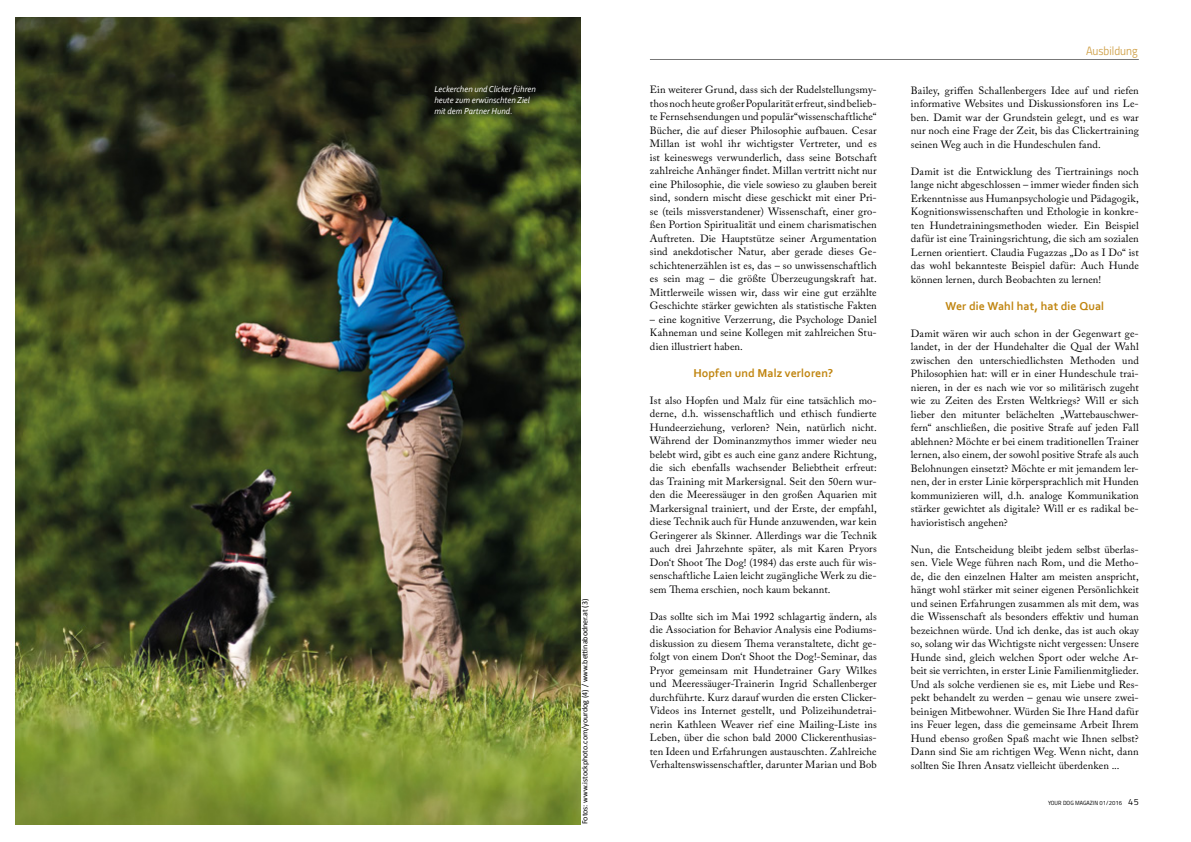
<style>
.page{position:relative;width:1191px;height:842px;background:#fff}
.page>*{position:absolute;margin:0;border:0;box-sizing:border-box;transform-origin:0 0}
.t1{font:700 12px "Corbel";letter-spacing:.005em;color:#c08510}
.t2{font:12px "Titillium Light Upright";color:#cc993a}
.t3{font:10.5px/13.5px "Adobe Caslon Pro";letter-spacing:.01em;color:#000;text-align:justify}
.t4{font:italic 9px/11px "Corbel";color:#fff;scale:.95 1}
.t5{font:8px "Calibri";color:#000}
.t6{font:6px "Titillium Regular Upright";letter-spacing:.005em;color:#000}
.s1{font-size:9px}
</style>
<div class="page">
<img style="left:15px;top:18px;width:565px;height:806px">
<hr style="left:650px;top:59px;width:488px;height:1px;background:#000">
<p class="t4" style="left:434px;top:84px;width:108px">Leckerchen und Clicker führen heute zum erwünschten Ziel mit dem Partner Hund.</p>
<p class="t5" style="left:580px;top:824px;width:227px;rotate:-90deg">Fotos: www.istockphoto.com/yourdog (4) / www.bettinabodner.at (3)</p>
<p class="t3" style="left:650px;top:83px;width:228px">Ein weiterer Grund, dass sich der Rudelstellungsmy&shy;thos noch heute großer Popularität erfreut, sind belieb&shy;te Fernsehsendungen und populär“wissenschaftliche“ Bücher, die auf dieser Philosophie aufbauen. Cesar Millan ist wohl ihr wichtigster Vertreter, und es ist keineswegs verwunderlich, dass seine Botschaft zahlreiche Anhänger findet. Millan vertritt nicht nur eine Philosophie, die viele sowieso zu glauben bereit sind, sondern mischt diese geschickt mit einer Pri&shy;se (teils missverstandener) Wissenschaft, einer gro&shy;ßen Portion Spiritualität und einem charismatischen Auftreten. Die Hauptstütze seiner Argumentation sind anekdotischer Natur, aber gerade dieses Ge&shy;schichtenerzählen ist es, das – so unwissenschaftlich es sein mag – die größte Überzeugungskraft hat.<br>Mittlerweile wissen wir, dass wir eine gut erzählte Geschichte stärker gewichten als statistische Fakten</p>
<p class="t3" style="left:650px;top:312px;width:228px">– eine kognitive Verzerrung, die Psychologe Daniel Kahneman und seine Kollegen mit zahlreichen Stu&shy;dien illustriert haben.</p>
<p class="t1" style="left:693px;top:365px;width:141px">Hopfen und Malz verloren?</p>
<p class="t3" style="left:650px;top:393px;width:228px">Ist also Hopfen und Malz für eine tatsächlich mo&shy;derne, d.h. wissenschaftlich und ethisch fundierte Hundeerziehung, verloren? Nein, natürlich nicht.<br>Während der Dominanzmythos immer wieder neu belebt wird, gibt es auch eine ganz andere Richtung, die sich ebenfalls wachsender Beliebtheit erfreut: das Training mit Markersignal. Seit den 50ern wur&shy;den die Meeressäuger in den großen Aquarien mit Markersignal trainiert, und der Erste, der empfahl, diese Technik auch für Hunde anzuwenden, war kein Geringerer als Skinner. Allerdings war die Technik auch drei Jahrzehnte später, als mit Karen Pryors Don‘t Shoot The Dog! (1984) das erste auch für wis&shy;senschaftliche Laien leicht zugängliche Werk zu die&shy;sem Thema erschien, noch kaum bekannt.</p>
<p class="t3" style="left:650px;top:609px;width:228px">Das sollte sich im Mai 1992 schlagartig ändern, als die Association for Behavior Analysis eine Podiums&shy;diskussion zu diesem Thema veranstaltete, dicht ge&shy;folgt von einem Don‘t Shoot the Dog!-Seminar, das Pryor gemeinsam mit Hundetrainer Gary Wilkes und Meeressäuger-Trainerin Ingrid Schallenberger durchführte. Kurz darauf wurden die ersten Clicker-Videos ins Internet gestellt, und Polizeihundetrai&shy;nerin Kathleen Weaver rief eine Mailing-Liste ins Leben, über die schon bald 2000 Clickerenthusias&shy;ten Ideen und Erfahrungen austauschten. Zahlreiche Verhaltenswissenschaftler, darunter Marian und Bob</p>
<p class="t2" style="left:1086px;top:42px;width:53px">Ausbildung</p>
<p class="t3" style="left:911px;top:83px;width:229px">Bailey, griffen Schallenbergers Idee auf und riefen informative Websites und Diskussionsforen ins Le&shy;ben. Damit war der Grundstein gelegt, und es war nur noch eine Frage der Zeit, bis das Clickertraining seinen Weg auch in die Hundeschulen fand.</p>
<p class="t3" style="left:911px;top:164px;width:229px">Damit ist die Entwicklung des Tiertrainings noch lange nicht abgeschlossen – immer wieder finden sich Erkenntnisse aus Humanpsychologie und Pädagogik, Kognitionswissenschaften und Ethologie in konkre&shy;ten Hundetrainingsmethoden wieder. Ein Beispiel dafür ist eine Trainingsrichtung, die sich am sozialen Lernen orientiert. Claudia Fugazzas „Do as I Do“ ist das wohl bekannteste Beispiel dafür: Auch Hunde können lernen, durch Beobachten zu lernen!</p>
<p class="t1" style="left:945px;top:298px;width:160px">Wer die Wahl hat, hat die Qual</p>
<p class="t3" style="left:911px;top:326px;width:229px">Damit wären wir auch schon in der Gegenwart ge&shy;landet, in der der Hundehalter die Qual der Wahl zwischen den unterschiedlichsten Methoden und Philosophien hat: will er in einer Hundeschule trai&shy;nieren, in der es nach wie vor so militärisch zugeht wie zu Zeiten des Ersten Weltkriegs? Will er sich lieber den mitunter belächelten „Wattebauschwer&shy;fern“ anschließen, die positive Strafe auf jeden Fall ablehnen? Möchte er bei einem traditionellen Trainer lernen, also einem, der sowohl positive Strafe als auch Belohnungen einsetzt? Möchte er mit jemandem ler&shy;nen, der in erster Linie körpersprachlich mit Hunden kommunizieren will, d.h. analoge Kommunikation stärker gewichtet als digitale? Will er es radikal be&shy;havioristisch angehen?</p>
<p class="t3" style="left:911px;top:542px;width:229px">Nun, die Entscheidung bleibt jedem selbst überlas&shy;sen. Viele Wege führen nach Rom, und die Metho&shy;de, die den einzelnen Halter am meisten anspricht, hängt wohl stärker mit seiner eigenen Persönlichkeit und seinen Erfahrungen zusammen als mit dem, was die Wissenschaft als besonders effektiv und human bezeichnen würde. Und ich denke, das ist auch okay so, solang wir das Wichtigste nicht vergessen: Unsere Hunde sind, gleich welchen Sport oder welche Ar&shy;beit sie verrichten, in erster Linie Familienmitglieder.<br>Und als solche verdienen sie es, mit Liebe und Res&shy;pekt behandelt zu werden – genau wie unsere zwei&shy;beinigen Mitbewohner. Würden Sie Ihre Hand dafür ins Feuer legen, dass die gemeinsame Arbeit Ihrem Hund ebenso großen Spaß macht wie Ihnen selbst?<br>Dann sind Sie am richtigen Weg. Wenn nicht, dann sollten Sie Ihren Ansatz vielleicht überdenken ...</p>
<p class="t6" style="left:1048px;top:798px;width:92px">YOUR DOG MAGAZIN 01/2016 <span class="s1">45</span></p>
</div>
